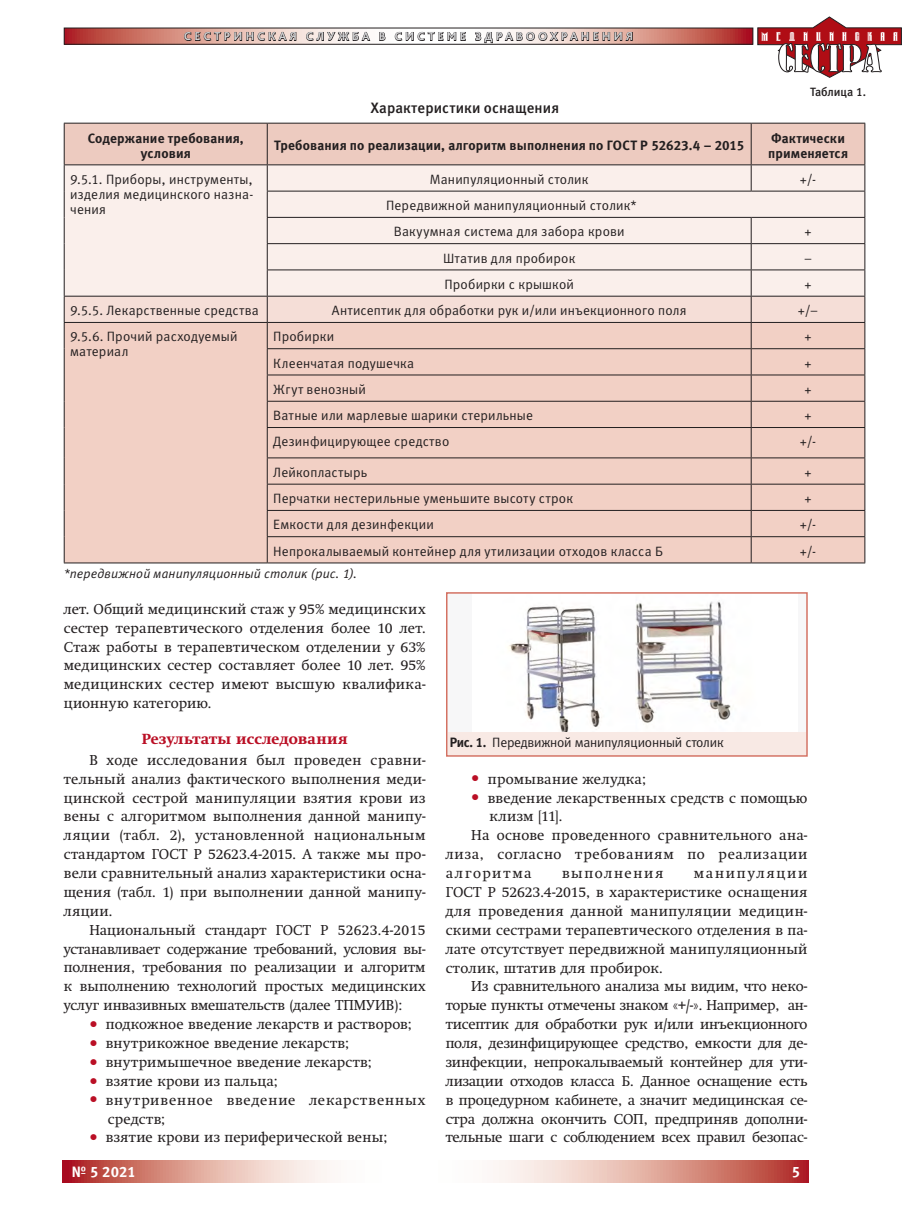
<style>
.page{position:relative;width:915px;height:1212px;background:#fff}
.page>*{position:absolute;margin:0;border:0;box-sizing:border-box;transform-origin:0 0}
.tabl_zagolovok{font:500 15px "Meta C";letter-spacing:.01em;color:#231f20}
.t1{font:700 15px "Meta C";color:#fff}
.Текст{font:14.25px/18.9px "Swift C";letter-spacing:.015em;color:#231f20;text-align:justify}
.Текст-2{font:14.25px/18.9px "Swift C";letter-spacing:.055em;color:#231f20}
.Подзаголовок{font:800 14.25px "Swift C";letter-spacing:.01em;color:#ba0f25}
.Текст-3{font:14.25px "Swift C";letter-spacing:.125em;color:#231f20}
.Таблица_Текст_copy{font:13.5px/15px "Meta C";letter-spacing:.015em;color:#231f20;text-align:justify}
.Таблица_Текст_copy-2{font:700 13.5px/15px "Meta C";letter-spacing:.01em;color:#231f20;text-align:center}
.tabl_text_copy{font:13.5px "Meta C";letter-spacing:-.01em;color:#231f20}
.Таблица_Текст_copy-3{font:italic 12.9px "Meta C";letter-spacing:.01em;color:#231f20}
.t2{font:700 12px "Bliss Pro";letter-spacing:.265em;color:#d1d2d4}
.tabl_num{font:500 12px "Meta C";letter-spacing:-.005em;color:#231f20}
.s1{font-size:16.5px;color:#ba0f25}
.s2{font-weight:700}
</style>
<div class="page">
<hr style="left:64px;top:563px;width:203px;height:1px;background:#231f20">
<svg style="left:64px;top:123px;width:801px;height:440px"></svg>
<hr style="left:267px;top:563px;width:484px;height:1px;background:#231f20">
<hr style="left:751px;top:563px;width:113px;height:1px;background:#231f20">
<img style="left:509px;top:602px;width:222px;height:130px">
<div style="left:446px;top:592px;width:361px;height:165px;border:2px solid #d47263"></div>
<div style="left:448px;top:732px;width:357px;height:22px;background:#f8e9e4"></div>
<svg style="left:66px;top:30px;width:685px;height:13px"></svg>
<div style="left:64px;top:28px;width:689px;height:17px;border:1px solid #231f20"></div>
<svg style="left:757px;top:17px;width:144px;height:61px"></svg>
<svg style="left:63px;top:1161px;width:745px;height:21px"></svg>
<svg style="left:184px;top:32px;width:112px;height:9px"></svg>
<svg style="left:306px;top:31px;width:64px;height:10px"></svg>
<svg style="left:379px;top:32px;width:6px;height:9px"></svg>
<svg style="left:394px;top:31px;width:72px;height:10px"></svg>
<svg style="left:474px;top:32px;width:158px;height:11px"></svg>
<p class="t2" style="left:184px;top:29px;width:450px">СЕСТРИНСКАЯ СЛУЖБА В СИСТЕМЕ ЗДРАВООХРАНЕНИЯ</p>
<p class="tabl_zagolovok" style="left:370px;top:99px;width:190px">Характеристики оснащения</p>
<p class="tabl_num" style="left:809px;top:85px;width:57px">Таблица 1.</p>
<p class="Таблица_Текст_copy-2" style="left:88px;top:130px;width:157px">Содержание требования, условия</p>
<p class="Таблица_Текст_copy-2" style="left:274px;top:138px;width:471px">Требования по реализации, алгоритм выполнения по ГОСТ Р 52623.4 – 2015</p>
<p class="Таблица_Текст_copy-2" style="left:767px;top:130px;width:81px;text-align:left">Фактически применяется</p>
<p class="Таблица_Текст_copy" style="left:70px;top:172px;width:184px">9.5.1. Приборы, инструменты, изделия медицинского назна&shy;чения</p>
<p class="Таблица_Текст_copy" style="left:430px;top:172px;width:160px">Манипуляционный столик</p>
<p class="Таблица_Текст_copy" style="left:799px;top:172px;width:18px">+/-</p>
<p class="Таблица_Текст_copy" style="left:386px;top:198px;width:252px">Передвижной манипуляционный столик*</p>
<p class="Таблица_Текст_copy" style="left:394px;top:224px;width:232px">Вакуумная система для забора крови</p>
<p class="Таблица_Текст_copy" style="left:804px;top:224px;width:9px">+</p>
<p class="Таблица_Текст_copy" style="left:443px;top:250px;width:134px">Штатив для пробирок</p>
<p class="Таблица_Текст_copy" style="left:803px;top:250px;width:9px">–</p>
<p class="Таблица_Текст_copy" style="left:444px;top:277px;width:131px">Пробирки с крышкой</p>
<p class="Таблица_Текст_copy" style="left:804px;top:277px;width:9px">+</p>
<p class="Таблица_Текст_copy" style="left:70px;top:303px;width:190px">9.5.5. Лекарственные средства</p>
<p class="Таблица_Текст_copy" style="left:332px;top:303px;width:356px">Антисептик для обработки рук и/или инъекционного поля</p>
<p class="Таблица_Текст_copy" style="left:797px;top:303px;width:22px">+/–</p>
<p class="Таблица_Текст_copy" style="left:70px;top:329px;width:169px">9.5.6. Прочий расходуемый материал</p>
<p class="Таблица_Текст_copy" style="left:273px;top:329px;width:62px">Пробирки</p>
<p class="Таблица_Текст_copy" style="left:804px;top:329px;width:9px">+</p>
<p class="Таблица_Текст_copy" style="left:273px;top:355px;width:142px">Клеенчатая подушечка</p>
<p class="Таблица_Текст_copy" style="left:804px;top:355px;width:9px">+</p>
<p class="Таблица_Текст_copy" style="left:273px;top:382px;width:94px">Жгут венозный</p>
<p class="Таблица_Текст_copy" style="left:804px;top:382px;width:9px">+</p>
<p class="Таблица_Текст_copy" style="left:273px;top:408px;width:261px">Ватные или марлевые шарики стерильные</p>
<p class="Таблица_Текст_copy" style="left:804px;top:408px;width:9px">+</p>
<p class="Таблица_Текст_copy" style="left:273px;top:434px;width:177px">Дезинфицирующее средство</p>
<p class="Таблица_Текст_copy" style="left:799px;top:434px;width:18px">+/-</p>
<p class="Таблица_Текст_copy" style="left:273px;top:465px;width:95px">Лейкопластырь</p>
<p class="Таблица_Текст_copy" style="left:804px;top:465px;width:9px">+</p>
<p class="Таблица_Текст_copy" style="left:273px;top:491px;width:301px">Перчатки нестерильные уменьшите высоту строк</p>
<p class="Таблица_Текст_copy" style="left:804px;top:491px;width:9px">+</p>
<p class="Таблица_Текст_copy" style="left:273px;top:517px;width:162px">Емкости для дезинфекции</p>
<p class="Таблица_Текст_copy" style="left:799px;top:517px;width:18px">+/-</p>
<p class="Таблица_Текст_copy" style="left:273px;top:543px;width:391px">Непрокалываемый контейнер для утилизации отходов класса Б</p>
<p class="Таблица_Текст_copy" style="left:799px;top:543px;width:18px">+/-</p>
<p class="Таблица_Текст_copy-3" style="left:64px;top:567px;width:295px">*передвижной манипуляционный столик (рис. 1).</p>
<p class="Текст" style="left:64px;top:599px;width:363px">лет. Общий медицинский стаж у 95% медицинских сестер терапевтического отделения более 10 лет.<br>Стаж работы в терапевтическом отделении у 63% медицинских сестер составляет более 10 лет. 95% медицинских сестер имеют высшую квалифика&shy;ционную категорию.</p>
<p class="Подзаголовок" style="left:142px;top:731px;width:207px">Результаты исследования</p>
<p class="Текст" style="left:64px;top:750px;width:363px;text-indent:26px">В ходе исследования был проведен сравни&shy;тельный анализ фактического выполнения меди&shy;цинской сестрой манипуляции взятия крови из вены с алгоритмом выполнения данной манипу&shy;ляции (табл. 2), установленной национальным стандартом ГОСТ Р 52623.4-2015. А также мы про&shy;вели сравнительный анализ характеристики осна&shy;щения (табл. 1) при выполнении данной манипу&shy;ляции.</p>
<p class="Текст" style="left:64px;top:920px;width:363px;text-indent:26px">Национальный стандарт ГОСТ Р 52623.4-2015 устанавливает содержание требований, условия вы&shy;полнения, требования по реализации и алгоритм к выполнению технологий простых медицинских услуг инвазивных вмешательств (далее ТПМУИВ):</p>
<p class="Текст" style="left:89px;top:1015px;width:324px"><span class="s1">•</span> подкожное введение лекарств и растворов;</p>
<p class="Текст" style="left:89px;top:1034px;width:261px"><span class="s1">•</span> внутрикожное введение лекарств;</p>
<p class="Текст" style="left:89px;top:1052px;width:284px"><span class="s1">•</span> внутримышечное введение лекарств;</p>
<p class="Текст" style="left:89px;top:1071px;width:190px"><span class="s1">•</span> взятие крови из пальца;</p>
<p class="Текст-2" style="left:108px;top:1090px;width:319px;text-indent:-18px"><span class="s1">•</span> внутривенное введение лекарственных средств;</p>
<p class="Текст" style="left:89px;top:1128px;width:299px"><span class="s1">•</span> взятие крови из периферической вены;</p>
<p class="tabl_text_copy" style="left:449px;top:735px;width:275px"><span class="s2">Рис. 1.</span> Передвижной манипуляционный столик</p>
<p class="Текст" style="left:471px;top:769px;width:176px"><span class="s1">•</span> промывание желудка;</p>
<p class="Текст" style="left:489px;top:788px;width:319px;text-indent:-18px"><span class="s1">•</span> введение лекарственных средств с помощью клизм [11].</p>
<p class="Текст" style="left:445px;top:826px;width:363px;text-indent:26px">На основе проведенного сравнительного ана&shy;лиза, согласно требованиям по реализации алгоритма</p>
<p class="Текст" style="left:445px;top:864px;width:363px;text-indent:248px">манипуляции ГОСТ Р 52623.4-2015, в характеристике оснащения для проведения данной манипуляции медицин&shy;скими сестрами терапевтического отделения в па&shy;лате отсутствует передвижной манипуляционный столик, штатив для пробирок.</p>
<p class="Текст" style="left:445px;top:977px;width:363px;text-indent:26px">Из сравнительного анализа мы видим, что неко&shy;торые пункты отмечены знаком «+/-». Например, ан&shy;тисептик для обработки рук и/или инъекционного поля, дезинфицирующее средство, емкости для де&shy;зинфекции, непрокалываемый контейнер для ути&shy;лизации отходов класса Б. Данное оснащение есть в процедурном кабинете, а значит медицинская се&shy;стра должна окончить СОП, предприняв дополни&shy;тельные шаги с соблюдением всех правил безопас-</p>
<p class="Текст-3" style="left:562px;top:865px;width:103px">выполнения</p>
<p class="t1" style="left:72px;top:1163px;width:66px">№ 5 2021</p>
<p class="t1" style="left:791px;top:1163px;width:10px">5</p>
</div>
